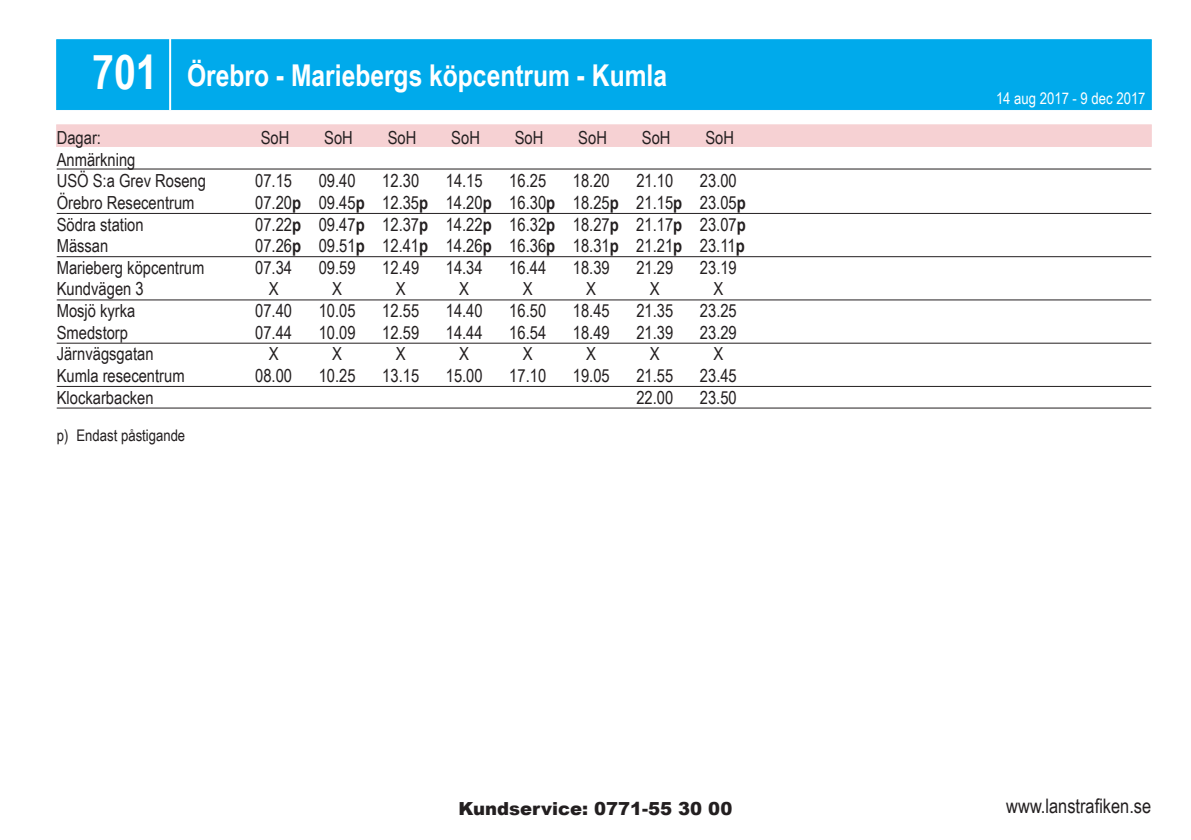
<style>
.page{position:relative;width:1191px;height:840px;background:#fff}
.page>*{position:absolute;margin:0;border:0;box-sizing:border-box;transform-origin:0 0}
.Linnr{font:700 48px "Arial Narrow";color:#fff}
.rubrik{font:700 30px "Arial Narrow";color:#fff}
.t1{font:20px "Arial Narrow";color:#231f20}
.hplrad_14_L{font:18px "Arial Narrow";color:#231f20}
.hplrad_14{font:18px "Arial Narrow";color:#231f20}
.Dagar_14{font:18px "Arial Narrow";color:#231f20}
.t2{font:900 18px "Arial";color:#231f20}
.Anmärkning_14{font:18px "Arial Narrow";color:#231f20}
.giltig{font:16px "Arial Narrow";color:#fff}
.fotnot{font:16px "Arial Narrow";color:#231f20}
.s1{font-weight:700}
</style>
<div class="page">
<div style="left:56px;top:124px;width:1095px;height:23px;background:#f6d1d3;border:1px solid #f6d1d3"></div>
<div style="left:56px;top:39px;width:1095px;height:71px;background:#00aaeb;border:1px solid #00aaeb"></div>
<hr style="left:169px;top:37px;width:2px;height:73px;background:#fff">
<hr style="left:57px;top:168px;width:1094px;height:1px;background:#231f20">
<hr style="left:57px;top:213px;width:1094px;height:1px;background:#231f20">
<hr style="left:57px;top:256px;width:1094px;height:1px;background:#231f20">
<hr style="left:57px;top:299px;width:1094px;height:1px;background:#231f20">
<hr style="left:57px;top:342px;width:1094px;height:1px;background:#231f20">
<hr style="left:57px;top:386px;width:1094px;height:1px;background:#231f20">
<hr style="left:57px;top:407px;width:1094px;height:1px;background:#231f20">
<p class="Linnr" style="left:92px;top:35px;width:67px">701</p>
<p class="rubrik" style="left:187px;top:52px;width:481px">Örebro - Mariebergs köpcentrum - Kumla</p>
<p class="Dagar_14" style="left:57px;top:124px;width:46px">Dagar:</p>
<p class="Dagar_14" style="left:261px;top:124px;width:30px">SoH</p>
<p class="Dagar_14" style="left:324px;top:124px;width:30px">SoH</p>
<p class="Dagar_14" style="left:388px;top:124px;width:30px">SoH</p>
<p class="Dagar_14" style="left:451px;top:124px;width:30px">SoH</p>
<p class="Dagar_14" style="left:515px;top:124px;width:30px">SoH</p>
<p class="Dagar_14" style="left:578px;top:124px;width:30px">SoH</p>
<p class="Dagar_14" style="left:642px;top:124px;width:30px">SoH</p>
<p class="Dagar_14" style="left:705px;top:124px;width:30px">SoH</p>
<p class="Anmärkning_14" style="left:57px;top:146px;width:80px">Anmärkning</p>
<p class="hplrad_14" style="left:57px;top:168px;width:151px">USÖ S:a Grev Roseng</p>
<p class="hplrad_14" style="left:255px;top:168px;width:38px">07.15</p>
<p class="hplrad_14" style="left:319px;top:168px;width:38px">09.40</p>
<p class="hplrad_14" style="left:382px;top:168px;width:38px">12.30</p>
<p class="hplrad_14" style="left:446px;top:168px;width:38px">14.15</p>
<p class="hplrad_14" style="left:509px;top:168px;width:38px">16.25</p>
<p class="hplrad_14" style="left:573px;top:168px;width:38px">18.20</p>
<p class="hplrad_14" style="left:636px;top:168px;width:38px">21.10</p>
<p class="hplrad_14" style="left:700px;top:168px;width:38px">23.00</p>
<p class="hplrad_14_L" style="left:57px;top:189px;width:139px">Örebro Resecentrum</p>
<p class="hplrad_14_L" style="left:255px;top:189px;width:492px">07.20<span class="s1">p</span> 09.45<span class="s1">p</span> 12.35<span class="s1">p</span> 14.20<span class="s1">p</span> 16.30<span class="s1">p</span> 18.25<span class="s1">p</span> 21.15<span class="s1">p</span> 23.05<span class="s1">p</span></p>
<p class="hplrad_14" style="left:57px;top:211px;width:88px">Södra station</p>
<p class="hplrad_14" style="left:255px;top:211px;width:492px">07.22<span class="s1">p</span> 09.47<span class="s1">p</span> 12.37<span class="s1">p</span> 14.22<span class="s1">p</span> 16.32<span class="s1">p</span> 18.27<span class="s1">p</span> 21.17<span class="s1">p</span> 23.07<span class="s1">p</span></p>
<p class="hplrad_14_L" style="left:57px;top:232px;width:53px">Mässan</p>
<p class="hplrad_14_L" style="left:255px;top:232px;width:491px">07.26<span class="s1">p</span> 09.51<span class="s1">p</span> 12.41<span class="s1">p</span> 14.26<span class="s1">p</span> 16.36<span class="s1">p</span> 18.31<span class="s1">p</span> 21.21<span class="s1">p</span> 23.11<span class="s1">p</span></p>
<p class="hplrad_14" style="left:57px;top:254px;width:149px">Marieberg köpcentrum</p>
<p class="hplrad_14" style="left:255px;top:254px;width:38px">07.34</p>
<p class="hplrad_14" style="left:319px;top:254px;width:38px">09.59</p>
<p class="hplrad_14" style="left:382px;top:254px;width:38px">12.49</p>
<p class="hplrad_14" style="left:446px;top:254px;width:38px">14.34</p>
<p class="hplrad_14" style="left:509px;top:254px;width:38px">16.44</p>
<p class="hplrad_14" style="left:573px;top:254px;width:38px">18.39</p>
<p class="hplrad_14" style="left:636px;top:254px;width:38px">21.29</p>
<p class="hplrad_14" style="left:700px;top:254px;width:38px">23.19</p>
<p class="hplrad_14_L" style="left:57px;top:276px;width:89px">Kundvägen 3</p>
<p class="hplrad_14_L" style="left:269px;top:276px;width:11px">X</p>
<p class="hplrad_14_L" style="left:332px;top:276px;width:11px">X</p>
<p class="hplrad_14_L" style="left:396px;top:276px;width:11px">X</p>
<p class="hplrad_14_L" style="left:459px;top:276px;width:11px">X</p>
<p class="hplrad_14_L" style="left:523px;top:276px;width:11px">X</p>
<p class="hplrad_14_L" style="left:586px;top:276px;width:11px">X</p>
<p class="hplrad_14_L" style="left:650px;top:276px;width:11px">X</p>
<p class="hplrad_14_L" style="left:713px;top:276px;width:11px">X</p>
<p class="hplrad_14" style="left:57px;top:297px;width:80px">Mosjö kyrka</p>
<p class="hplrad_14" style="left:255px;top:297px;width:38px">07.40</p>
<p class="hplrad_14" style="left:319px;top:297px;width:38px">10.05</p>
<p class="hplrad_14" style="left:382px;top:297px;width:38px">12.55</p>
<p class="hplrad_14" style="left:446px;top:297px;width:38px">14.40</p>
<p class="hplrad_14" style="left:509px;top:297px;width:38px">16.50</p>
<p class="hplrad_14" style="left:573px;top:297px;width:38px">18.45</p>
<p class="hplrad_14" style="left:636px;top:297px;width:38px">21.35</p>
<p class="hplrad_14" style="left:700px;top:297px;width:38px">23.25</p>
<p class="hplrad_14_L" style="left:57px;top:319px;width:73px">Smedstorp</p>
<p class="hplrad_14_L" style="left:255px;top:319px;width:38px">07.44</p>
<p class="hplrad_14_L" style="left:319px;top:319px;width:38px">10.09</p>
<p class="hplrad_14_L" style="left:382px;top:319px;width:38px">12.59</p>
<p class="hplrad_14_L" style="left:446px;top:319px;width:38px">14.44</p>
<p class="hplrad_14_L" style="left:509px;top:319px;width:38px">16.54</p>
<p class="hplrad_14_L" style="left:573px;top:319px;width:38px">18.49</p>
<p class="hplrad_14_L" style="left:636px;top:319px;width:38px">21.39</p>
<p class="hplrad_14_L" style="left:700px;top:319px;width:38px">23.29</p>
<p class="hplrad_14" style="left:57px;top:340px;width:98px">Järnvägsgatan</p>
<p class="hplrad_14" style="left:269px;top:340px;width:11px">X</p>
<p class="hplrad_14" style="left:332px;top:340px;width:11px">X</p>
<p class="hplrad_14" style="left:396px;top:340px;width:11px">X</p>
<p class="hplrad_14" style="left:459px;top:340px;width:11px">X</p>
<p class="hplrad_14" style="left:523px;top:340px;width:11px">X</p>
<p class="hplrad_14" style="left:586px;top:340px;width:11px">X</p>
<p class="hplrad_14" style="left:650px;top:340px;width:11px">X</p>
<p class="hplrad_14" style="left:713px;top:340px;width:11px">X</p>
<p class="hplrad_14_L" style="left:57px;top:362px;width:129px">Kumla resecentrum</p>
<p class="hplrad_14_L" style="left:255px;top:362px;width:38px">08.00</p>
<p class="hplrad_14_L" style="left:319px;top:362px;width:38px">10.25</p>
<p class="hplrad_14_L" style="left:382px;top:362px;width:38px">13.15</p>
<p class="hplrad_14_L" style="left:446px;top:362px;width:38px">15.00</p>
<p class="hplrad_14_L" style="left:509px;top:362px;width:38px">17.10</p>
<p class="hplrad_14_L" style="left:573px;top:362px;width:38px">19.05</p>
<p class="hplrad_14_L" style="left:636px;top:362px;width:38px">21.55</p>
<p class="hplrad_14_L" style="left:700px;top:362px;width:38px">23.45</p>
<p class="hplrad_14_L" style="left:57px;top:384px;width:98px">Klockarbacken</p>
<p class="hplrad_14_L" style="left:636px;top:384px;width:38px">22.00</p>
<p class="hplrad_14_L" style="left:700px;top:384px;width:38px">23.50</p>
<p class="fotnot" style="left:57px;top:423px;width:130px">p) Endast påstigande</p>
<p class="giltig" style="left:996px;top:87px;width:151px">14 aug 2017 - 9 dec 2017</p>
<p class="t2" style="left:458px;top:794px;width:275px">Kundservice: 0771-55 30 00</p>
<p class="t1" style="left:1006px;top:791px;width:146px">www.lanstrafiken.se</p>
</div>
